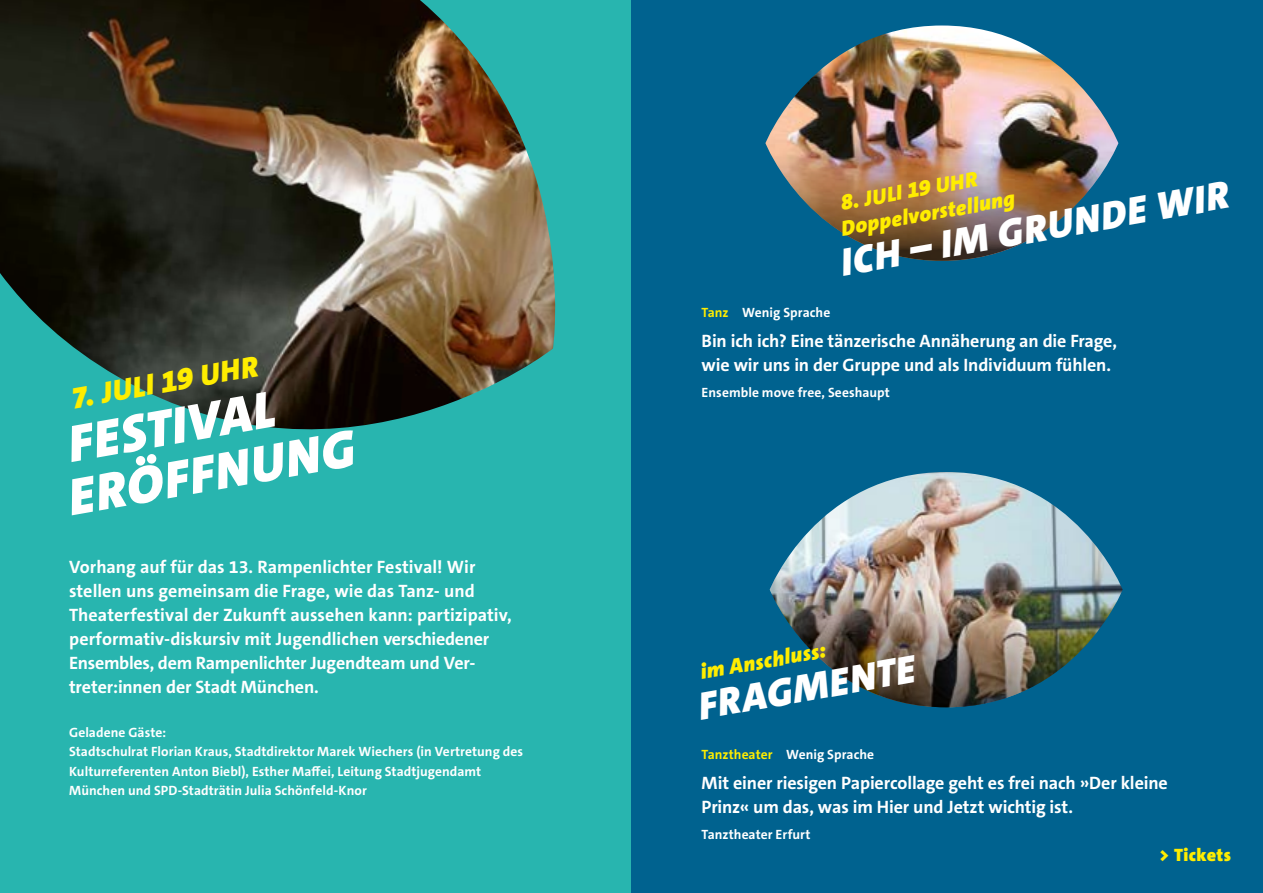
<style>
.page{position:relative;width:1263px;height:893px;background:#fff}
.page>*{position:absolute;margin:0;border:0;box-sizing:border-box;transform-origin:0 0}
.t1{font:italic 900 52.5px/52.5px "The Sans C5";color:#fff}
.t2{font:italic 900 39.6px "The Sans C5";color:#fff}
.t3{font:italic 900 30px "The Sans C5";color:#ffed00}
.t4{font:italic 900 21.6px/25.2px "The Sans C5";color:#ffed00}
.t5{font:700 18px/24px "The Sans C5";letter-spacing:-.005em;color:#fff}
.t6{font:900 18px "The Sans C5";letter-spacing:.02em;color:#ffed00}
.t7{font:700 13.5px/19.5px "The Sans C5";letter-spacing:.005em;color:#fff}
.s1{color:#ffed00}
</style>
<div class="page">
<div style="left:0;top:0;width:631px;height:893px;background:#28b5af"></div>
<div style="left:631px;top:0;width:632px;height:893px;background:#00628f"></div>
<img style="left:765px;top:26px;width:353px;height:235px;border-radius:50%">
<img style="left:770px;top:472px;width:353px;height:235px;border-radius:50%">
<img style="left:0;top:0;width:556px;height:430px">
<h3 class="t3" style="left:68px;top:380px;width:191px;rotate:-10deg">7. JULI 19 UHR</h3>
<h1 class="t1" style="left:55px;top:421px;width:292px;rotate:-10deg">FESTIVAL<br>ERÖFFNUNG</h1>
<p class="t5" style="left:69px;top:555px;width:444px">Vorhang auf für das 13. Rampenlichter Festival! Wir stellen uns gemeinsam die Frage, wie das Tanz- und Theaterfestival der Zukunft aussehen kann: partizipativ, performativ-diskursiv mit Jugendlichen verschiedener Ensembles, dem Rampenlichter Jugendteam und Ver&shy;treter:innen der Stadt München.</p>
<p class="t7" style="left:69px;top:723px;width:456px">Geladene Gäste:<br>Stadtschulrat Florian Kraus, Stadtdirektor Marek Wiechers (in Vertretung des Kulturreferenten Anton Biebl), Esther Maffei, Leitung Stadtjugendamt München und SPD-Stadträtin Julia Schönfeld-Knor</p>
<p class="t4" style="left:835px;top:191px;width:177px;rotate:-10deg">8. JULI 19 UHR<br>Doppelvorstellung</p>
<h2 class="t2" style="left:836px;top:238px;width:395px;rotate:-10deg">ICH – IM GRUNDE WIR</h2>
<p class="t7" style="left:702px;top:303px;width:130px"><span class="s1">Tanz</span> Wenig Sprache</p>
<p class="t5" style="left:702px;top:330px;width:417px">Bin ich ich? Eine tänzerische Annäherung an die Frage, wie wir uns in der Gruppe und als Individuum fühlen.</p>
<p class="t7" style="left:702px;top:383px;width:190px">Ensemble move free, Seeshaupt</p>
<p class="t4" style="left:698px;top:660px;width:129px;rotate:-10deg">im Anschluss:</p>
<h2 class="t2" style="left:694px;top:681px;width:221px;rotate:-10deg">FRAGMENTE</h2>
<p class="t7" style="left:702px;top:745px;width:174px"><span class="s1">Tanztheater</span> Wenig Sprache</p>
<p class="t5" style="left:702px;top:771px;width:468px">Mit einer riesigen Papiercollage geht es frei nach »Der kleine<br>Prinz« um das, was im Hier und Jetzt wichtig ist.</p>
<p class="t7" style="left:702px;top:825px;width:110px">Tanztheater Erfurt</p>
<p class="t6" style="left:1159px;top:843px;width:73px">&gt; Tickets</p>
</div>
